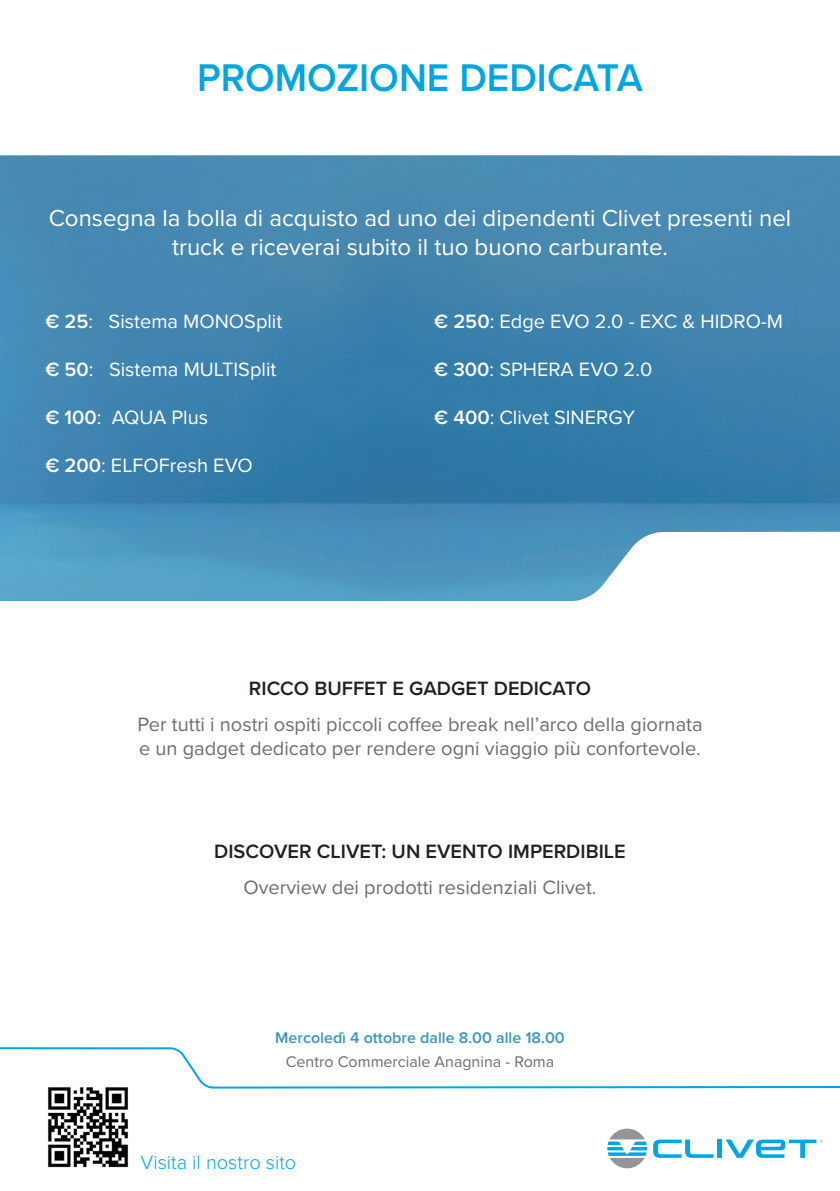
<style>
.page{position:relative;width:840px;height:1191px;background:#fff}
.page>*{position:absolute;margin:0;border:0;box-sizing:border-box;transform-origin:0 0}
.TITOLO_BLU{font:600 40px "Proxima Nova";color:#00a5e3}
.t1{font:24px/28.8px "Proxima Nova";color:#fff;text-align:center}
.t2{font:20px "Proxima Nova";color:#6c6d70}
.t3{font:20px "Proxima Nova";color:#fff}
.t4{font:600 20px "Proxima Nova";color:#231f20}
.t5{font:300 20px "Proxima Nova";color:#00a5e3}
.t6{font:600 16px "Proxima Nova";color:#3996bc}
.t7{font:16px "Proxima Nova";color:#6c6d70}
.s1{font-weight:600}
</style>
<div class="page">
<img style="left:0;top:155px;width:839px;height:446px">
<svg style="left:0;top:1047px;width:839px;height:42px"></svg>
<svg style="left:653px;top:1139px;width:60px;height:18px"></svg>
<div style="left:716px;top:1139px;width:5px;height:18px;background:#00a5e3"></div>
<svg style="left:725px;top:1139px;width:97px;height:18px"></svg>
<svg style="left:607px;top:1128px;width:39px;height:40px"></svg>
<img style="left:45px;top:1084px;width:85px;height:84px">
<p class="TITOLO_BLU" style="left:197px;top:48px;width:447px">PROMOZIONE DEDICATA</p>
<p class="t1" style="left:49px;top:202px;width:743px">Consegna la bolla di acquisto ad uno dei dipendenti Clivet presenti nel truck e riceverai subito il tuo buono carburante.</p>
<p class="t3" style="left:45px;top:306px;width:238px"><span class="s1">€ 25</span>: Sistema MONOSplit</p>
<p class="t3" style="left:45px;top:354px;width:232px"><span class="s1">€ 50</span>: Sistema MULTISplit</p>
<p class="t3" style="left:45px;top:402px;width:164px"><span class="s1">€ 100</span>: AQUA Plus</p>
<p class="t3" style="left:45px;top:450px;width:209px"><span class="s1">€ 200</span>: ELFOFresh EVO</p>
<p class="t3" style="left:434px;top:306px;width:350px"><span class="s1">€ 250</span>: Edge EVO 2.0 - EXC &amp; HIDRO-M</p>
<p class="t3" style="left:434px;top:354px;width:219px"><span class="s1">€ 300</span>: SPHERA EVO 2.0</p>
<p class="t3" style="left:434px;top:402px;width:202px"><span class="s1">€ 400</span>: Clivet SINERGY</p>
<p class="t4" style="left:249px;top:674px;width:343px">RICCO BUFFET E GADGET DEDICATO</p>
<p class="t2" style="left:137px;top:710px;width:566px">Per tutti i nostri ospiti piccoli coffee break nell’arco della giornata</p>
<p class="t2" style="left:139px;top:734px;width:563px">e un gadget dedicato per rendere ogni viaggio più confortevole.</p>
<p class="t4" style="left:214px;top:836px;width:413px">DISCOVER CLIVET: UN EVENTO IMPERDIBILE</p>
<p class="t2" style="left:243px;top:872px;width:354px">Overview dei prodotti residenziali Clivet.</p>
<p class="t6" style="left:275px;top:1025px;width:291px">Mercoledì 4 ottobre dalle 8.00 alle 18.00</p>
<p class="t7" style="left:285px;top:1049px;width:270px">Centro Commerciale Anagnina - Roma</p>
<p class="t5" style="left:140px;top:1147px;width:157px">Visita il nostro sito</p>
</div>
